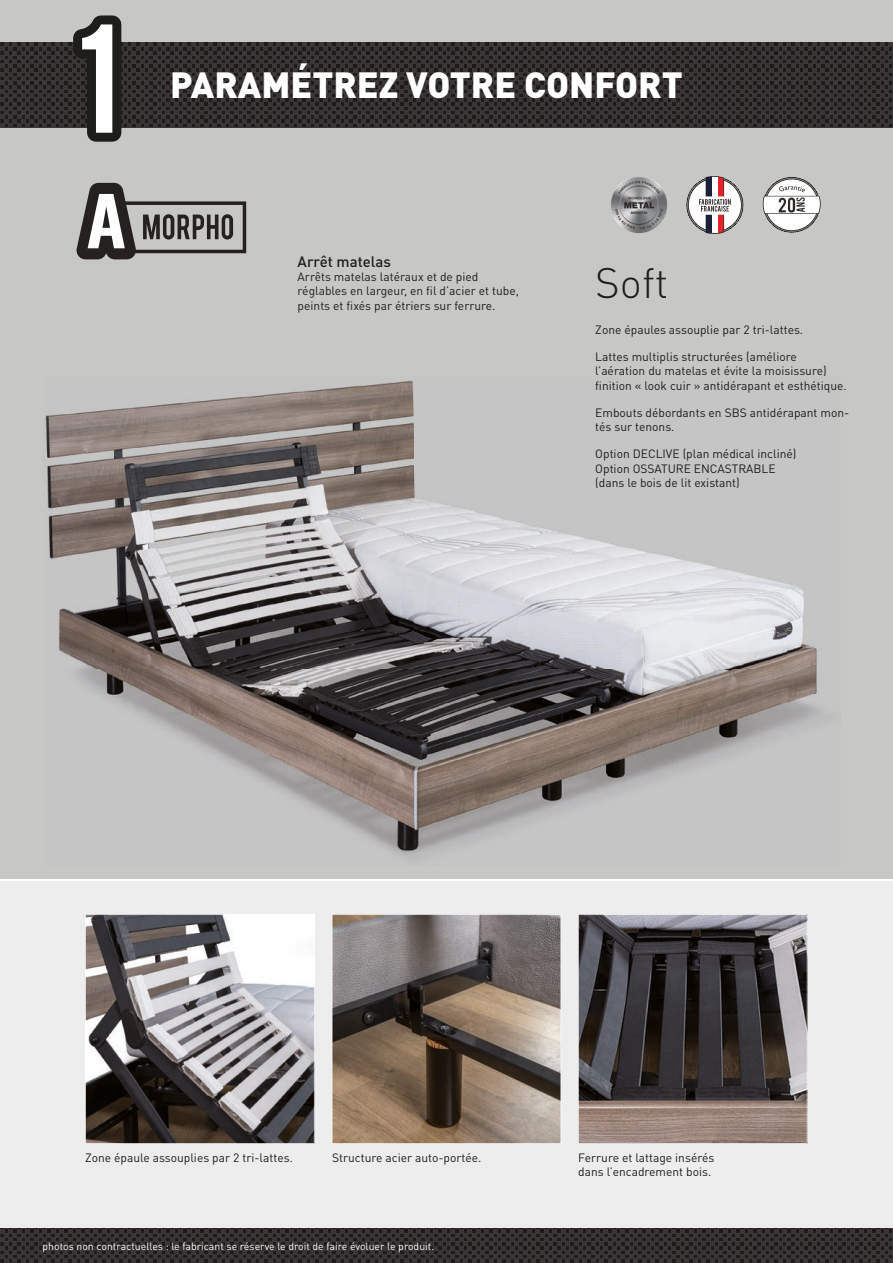
<style>
.page{position:relative;width:893px;height:1263px;background:#fff}
.page>*{position:absolute;margin:0;border:0;box-sizing:border-box;transform-origin:0 0}
.t1{font:121.5px "Bebas";color:#fff}
.t2{font:300 42px "DINOT";color:#1d1d1b}
.t3{font:900 36px "DINOT";color:#fff}
.t4{font:500 15px "DINOT";color:#1d1d1b}
.t5{font:12px/14.4px "DINOT";color:#1d1d1b}
.t6{font:10.5px "DINOT";color:#fff}
</style>
<div class="page">
<div style="left:0;top:880px;width:893px;height:349px;background:#ededed"></div>
<div style="left:0;top:0;width:893px;height:880px;background:#c7c7c6"></div>
<svg style="left:0;top:1229px;width:893px;height:34px;background:#302c2c"></svg>
<hr style="left:0;top:879px;width:893px;height:2px;background:#fff">
<svg style="left:332px;top:914px;width:229px;height:230px;background:#7c6f64"></svg>
<svg style="left:578px;top:914px;width:229px;height:230px;background:#585151"></svg>
<svg style="left:85px;top:914px;width:230px;height:230px;background:#868384"></svg>
<svg style="left:0;top:15px;width:893px;height:127px"></svg>
<svg style="left:76px;top:183px;width:170px;height:76px"></svg>
<svg style="left:686px;top:176px;width:58px;height:58px"></svg>
<svg style="left:762px;top:177px;width:59px;height:56px"></svg>
<img style="left:611px;top:177px;width:56px;height:56px">
<img style="left:45px;top:380px;width:777px;height:478px">
<h1 class="t1" style="left:77px;top:-10px;width:43px">1</h1>
<h3 class="t3" style="left:170px;top:60px;width:514px">PARAMÉTREZ VOTRE CONFORT</h3>
<p class="t4" style="left:298px;top:251px;width:95px">Arrêt matelas</p>
<p class="t5" style="left:298px;top:269px;width:223px">Arrêts matelas latéraux et de pied réglables en largeur, en fil d’acier et tube, peints et fixés par étriers sur ferrure.</p>
<h2 class="t2" style="left:595px;top:254px;width:75px">Soft</h2>
<p class="t5" style="left:595px;top:321px;width:209px">Zone épaules assouplie par 2 tri-lattes.</p>
<p class="t5" style="left:595px;top:349px;width:253px">Lattes multiplis structurées (améliore l’aération du matelas et évite la moisissure) finition « look cuir » antidérapant et esthétique.</p>
<p class="t5" style="left:595px;top:405px;width:256px">Embouts débordants en SBS antidérapant mon&shy;tés sur tenons.</p>
<p class="t5" style="left:595px;top:446px;width:203px">Option DECLIVE (plan médical incliné)<br>Option OSSATURE ENCASTRABLE (dans le bois de lit existant)</p>
<p class="t5" style="left:85px;top:1149px;width:209px">Zone épaule assouplies par 2 tri-lattes.</p>
<p class="t5" style="left:332px;top:1149px;width:151px">Structure acier auto-portée.</p>
<p class="t5" style="left:578px;top:1149px;width:138px">Ferrure et lattage insérés dans l’encadrement bois.</p>
<p class="t6" style="left:43px;top:1239px;width:393px">photos non contractuelles : le fabricant se réserve le droit de faire évoluer le produit.</p>
</div>
